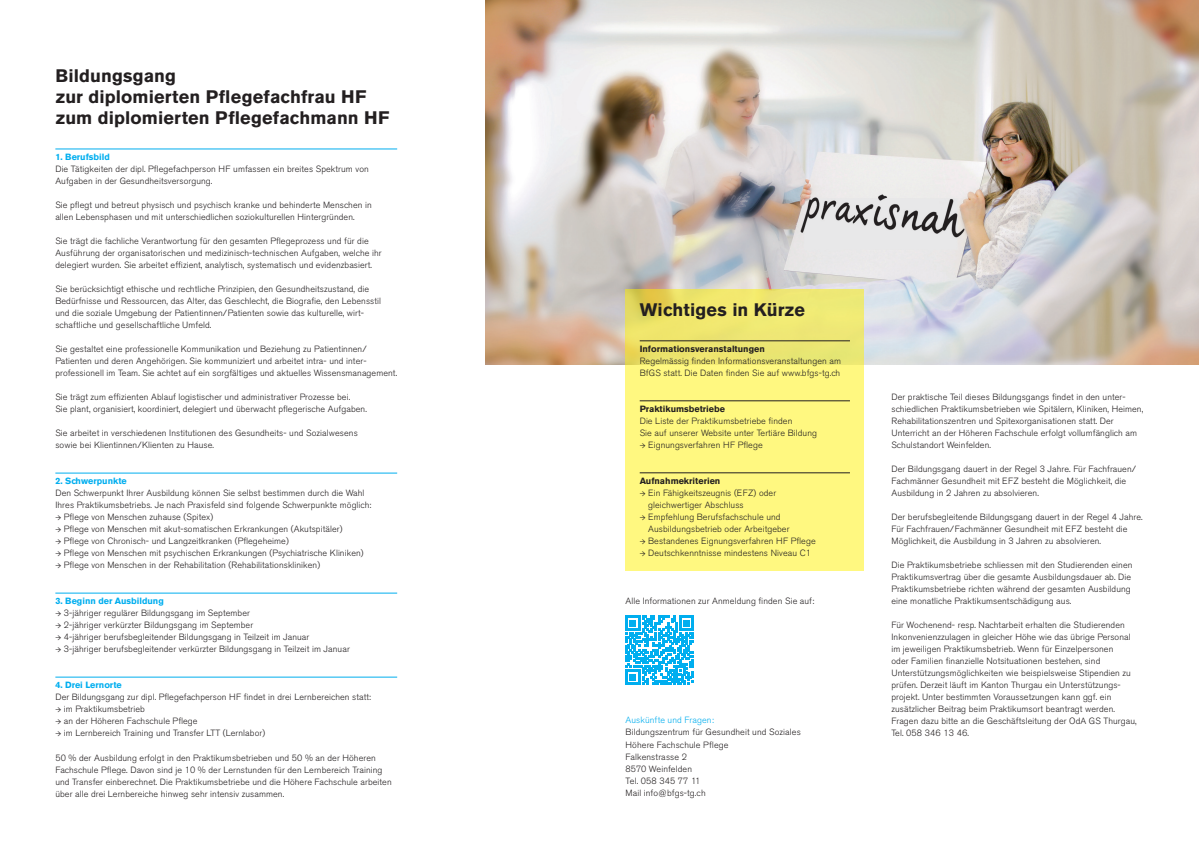
<style>
.page{position:relative;width:1199px;height:849px;background:#fff}
.page>*{position:absolute;margin:0;border:0;box-sizing:border-box;transform-origin:0 0}
.t1{font:700 18px/21px "Akzidenz Grotesk BE";letter-spacing:.01em;color:#231f20}
.t2{font:300 9px/12px "Akzidenz Grotesk BE";letter-spacing:.01em;color:#231f20}
.t3{font:700 9px "Akzidenz Grotesk BE";color:#231f20}
.t4{font:700 9px "Akzidenz Grotesk BE";color:#00aeef}
.t5{font:300 9px "Akzidenz Grotesk BE";letter-spacing:.01em;color:#00aeef}
.s1{font-family:"Minion Pro";font-weight:400}
</style>
<div class="page">
<img style="left:486px;top:0;width:712px;height:364px">
<hr style="left:55px;top:149px;width:342px;height:1px;background:#00aeef">
<hr style="left:55px;top:473px;width:342px;height:1px;background:#00aeef">
<hr style="left:55px;top:593px;width:342px;height:1px;background:#00aeef">
<hr style="left:55px;top:677px;width:342px;height:1px;background:#00aeef">
<svg style="left:625px;top:289px;width:239px;height:281px;background:#f9f27a"></svg>
<hr style="left:639px;top:340px;width:210px;height:1px;background:#231f20">
<hr style="left:639px;top:400px;width:210px;height:1px;background:#231f20">
<hr style="left:639px;top:472px;width:210px;height:1px;background:#231f20">
<svg style="left:625px;top:616px;width:69px;height:68px"></svg>
<svg style="left:1194px;top:0;width:5px;height:5px"></svg>
<h1 class="t1" style="left:55px;top:66px;width:335px">Bildungsgang<br>zur diplomierten Pflegefachfrau HF zum diplomierten Pflegefachmann HF</h1>
<p class="t4" style="left:55px;top:152px;width:56px">1. Berufsbild</p>
<p class="t2" style="left:55px;top:163px;width:315px">Die Tätigkeiten der dipl. Pflegefachperson HF umfassen ein breites Spektrum von<br>Aufgaben in der Gesundheitsversorgung.</p>
<p class="t2" style="left:55px;top:199px;width:318px">Sie pflegt und betreut physisch und psychisch kranke und behinderte Menschen in allen Lebensphasen und mit unterschiedlichen soziokulturellen Hintergründen.</p>
<p class="t2" style="left:55px;top:235px;width:328px">Sie trägt die fachliche Verantwortung für den gesamten Pflegeprozess und für die<br>Ausführung der organisatorischen und medizinisch-technischen Aufgaben, welche ihr delegiert wurden. Sie arbeitet effizient, analytisch, systematisch und evidenzbasiert.</p>
<p class="t2" style="left:55px;top:283px;width:327px">Sie berücksichtigt ethische und rechtliche Prinzipien, den Gesundheitszustand, die Bedürfnisse und Ressourcen, das Alter, das Geschlecht, die Biografie, den Lebensstil und die soziale Umgebung der Patientinnen/Patienten sowie das kulturelle, wirt&shy;schaftliche und gesellschaftliche Umfeld.</p>
<p class="t2" style="left:55px;top:343px;width:343px">Sie gestaltet eine professionelle Kommunikation und Beziehung zu Patientinnen/<br>Patienten und deren Angehörigen. Sie kommuniziert und arbeitet intra- und inter&shy;professionell im Team. Sie achtet auf ein sorgfältiges und aktuelles Wissensmanagement.</p>
<p class="t2" style="left:55px;top:391px;width:313px">Sie trägt zum effizienten Ablauf logistischer und administrativer Prozesse bei.<br>Sie plant, organisiert, koordiniert, delegiert und überwacht pflegerische Aufgaben.</p>
<p class="t2" style="left:55px;top:427px;width:304px">Sie arbeitet in verschiedenen Institutionen des Gesundheits- und Sozialwesens sowie bei Klientinnen/Klienten zu Hause.</p>
<p class="t4" style="left:55px;top:476px;width:73px">2. Schwerpunkte</p>
<p class="t2" style="left:55px;top:487px;width:317px">Den Schwerpunkt Ihrer Ausbildung können Sie selbst bestimmen durch die Wahl<br>Ihres Praktikumsbetriebs. Je nach Praxisfeld sind folgende Schwerpunkte möglich:</p>
<p class="t2" style="left:55px;top:511px;width:159px"><span class="s1">→</span> Pflege von Menschen zuhause (Spitex)</p>
<p class="t2" style="left:55px;top:523px;width:288px"><span class="s1">→</span> Pflege von Menschen mit akut-somatischen Erkrankungen (Akutspitäler)</p>
<p class="t2" style="left:55px;top:535px;width:235px"><span class="s1">→</span> Pflege von Chronisch- und Langzeitkranken (Pflegeheime)</p>
<p class="t2" style="left:55px;top:547px;width:310px"><span class="s1">→</span> Pflege von Menschen mit psychischen Erkrankungen (Psychiatrische Kliniken)</p>
<p class="t2" style="left:55px;top:559px;width:266px"><span class="s1">→</span> Pflege von Menschen in der Rehabilitation (Rehabilitationskliniken)</p>
<p class="t4" style="left:55px;top:596px;width:110px">3. Beginn der Ausbildung</p>
<p class="t2" style="left:55px;top:607px;width:196px"><span class="s1">→</span> 3-jähriger regulärer Bildungsgang im September</p>
<p class="t2" style="left:55px;top:619px;width:199px"><span class="s1">→</span> 2-jähriger verkürzter Bildungsgang im September</p>
<p class="t2" style="left:55px;top:631px;width:255px"><span class="s1">→</span> 4-jähriger berufsbegleitender Bildungsgang in Teilzeit im Januar</p>
<p class="t2" style="left:55px;top:643px;width:296px"><span class="s1">→</span> 3-jähriger berufsbegleitender verkürzter Bildungsgang in Teilzeit im Januar</p>
<p class="t4" style="left:55px;top:680px;width:68px">4. Drei Lernorte</p>
<p class="t2" style="left:55px;top:691px;width:317px">Der Bildungsgang zur dipl. Pflegefachperson HF findet in drei Lernbereichen statt:</p>
<p class="t2" style="left:55px;top:703px;width:91px"><span class="s1">→</span> im Praktikumsbetrieb</p>
<p class="t2" style="left:55px;top:715px;width:144px"><span class="s1">→</span> an der Höheren Fachschule Pflege</p>
<p class="t2" style="left:55px;top:727px;width:211px"><span class="s1">→</span> im Lernbereich Training und Transfer LTT (Lernlabor)</p>
<p class="t2" style="left:55px;top:751px;width:338px">50 % der Ausbildung erfolgt in den Praktikumsbetrieben und 50 % an der Höheren Fachschule Pflege. Davon sind je 10 % der Lernstunden für den Lernbereich Training und Transfer einberechnet. Die Praktikumsbetriebe und die Höhere Fachschule arbeiten über alle drei Lernbereiche hinweg sehr intensiv zusammen.</p>
<h1 class="t1" style="left:639px;top:299px;width:167px">Wichtiges in Kürze</h1>
<p class="t3" style="left:639px;top:344px;width:127px">Informationsveranstaltungen</p>
<p class="t2" style="left:639px;top:355px;width:203px">Regelmässig finden Informationsveranstaltungen am<br>BfGS statt. Die Daten finden Sie auf www.bfgs-tg.ch</p>
<p class="t3" style="left:639px;top:404px;width:87px">Praktikumsbetriebe</p>
<p class="t2" style="left:639px;top:415px;width:179px">Die Liste der Praktikumsbetriebe finden<br>Sie auf unserer Website unter Tertiäre Bildung</p>
<p class="t2" style="left:639px;top:439px;width:124px"><span class="s1">→</span> Eignungsverfahren HF Pflege</p>
<p class="t3" style="left:639px;top:476px;width:82px">Aufnahmekriterien</p>
<p class="t2" style="left:648px;top:487px;width:129px;text-indent:-8px"><span class="s1">→</span> Ein Fähigkeitszeugnis (EFZ) oder gleichwertiger Abschluss</p>
<p class="t2" style="left:648px;top:511px;width:143px;text-indent:-8px"><span class="s1">→</span> Empfehlung Berufsfachschule und<br>Ausbildungsbetrieb oder Arbeitgeber</p>
<p class="t2" style="left:639px;top:535px;width:177px"><span class="s1">→</span> Bestandenes Eignungsverfahren HF Pflege</p>
<p class="t2" style="left:639px;top:547px;width:173px"><span class="s1">→</span> Deutschkenntnisse mindestens Niveau C1</p>
<p class="t2" style="left:625px;top:595px;width:190px">Alle Informationen zur Anmeldung finden Sie auf:</p>
<p class="t5" style="left:625px;top:715px;width:90px">Auskünfte und Fragen:</p>
<p class="t2" style="left:625px;top:726px;width:177px">Bildungszentrum für Gesundheit und Soziales<br>Höhere Fachschule Pflege<br>Falkenstrasse 2<br>8570 Weinfelden<br>Tel. 058 345 77 11<br>Mail info@bfgs-tg.ch</p>
<p class="t2" style="left:891px;top:391px;width:253px">Der praktische Teil dieses Bildungsgangs findet in den unter&shy;schiedlichen Praktikumsbetrieben wie Spitälern, Kliniken, Heimen, Rehabilitationszentren und Spitexorganisationen statt. Der Unterricht an der Höheren Fachschule erfolgt vollumfänglich am Schulstandort Weinfelden.</p>
<p class="t2" style="left:891px;top:463px;width:246px">Der Bildungsgang dauert in der Regel 3 Jahre. Für Fachfrauen/<br>Fachmänner Gesundheit mit EFZ besteht die Möglichkeit, die<br>Ausbildung in 2 Jahren zu absolvieren.</p>
<p class="t2" style="left:891px;top:511px;width:253px">Der berufsbegleitende Bildungsgang dauert in der Regel 4 Jahre.<br>Für Fachfrauen/Fachmänner Gesundheit mit EFZ besteht die<br>Möglichkeit, die Ausbildung in 3 Jahren zu absolvieren.</p>
<p class="t2" style="left:891px;top:559px;width:242px">Die Praktikumsbetriebe schliessen mit den Studierenden einen Praktikumsvertrag über die gesamte Ausbildungsdauer ab. Die Praktikumsbetriebe richten während der gesamten Ausbildung eine monatliche Praktikumsentschädigung aus.</p>
<p class="t2" style="left:891px;top:619px;width:247px">Für Wochenend- resp. Nachtarbeit erhalten die Studierenden Inkonvenienzzulagen in gleicher Höhe wie das übrige Personal im jeweiligen Praktikumsbetrieb. Wenn für Einzelpersonen<br>oder Familien finanzielle Notsituationen bestehen, sind Unterstützungsmöglichkeiten wie beispielsweise Stipendien zu prüfen. Derzeit läuft im Kanton Thurgau ein Unterstützungs&shy;projekt. Unter bestimmten Voraussetzungen kann ggf. ein zusätzlicher Beitrag beim Praktikumsort beantragt werden.<br>Fragen dazu bitte an die Geschäftsleitung der OdA GS Thurgau, Tel. 058 346 13 46.</p>
</div>
